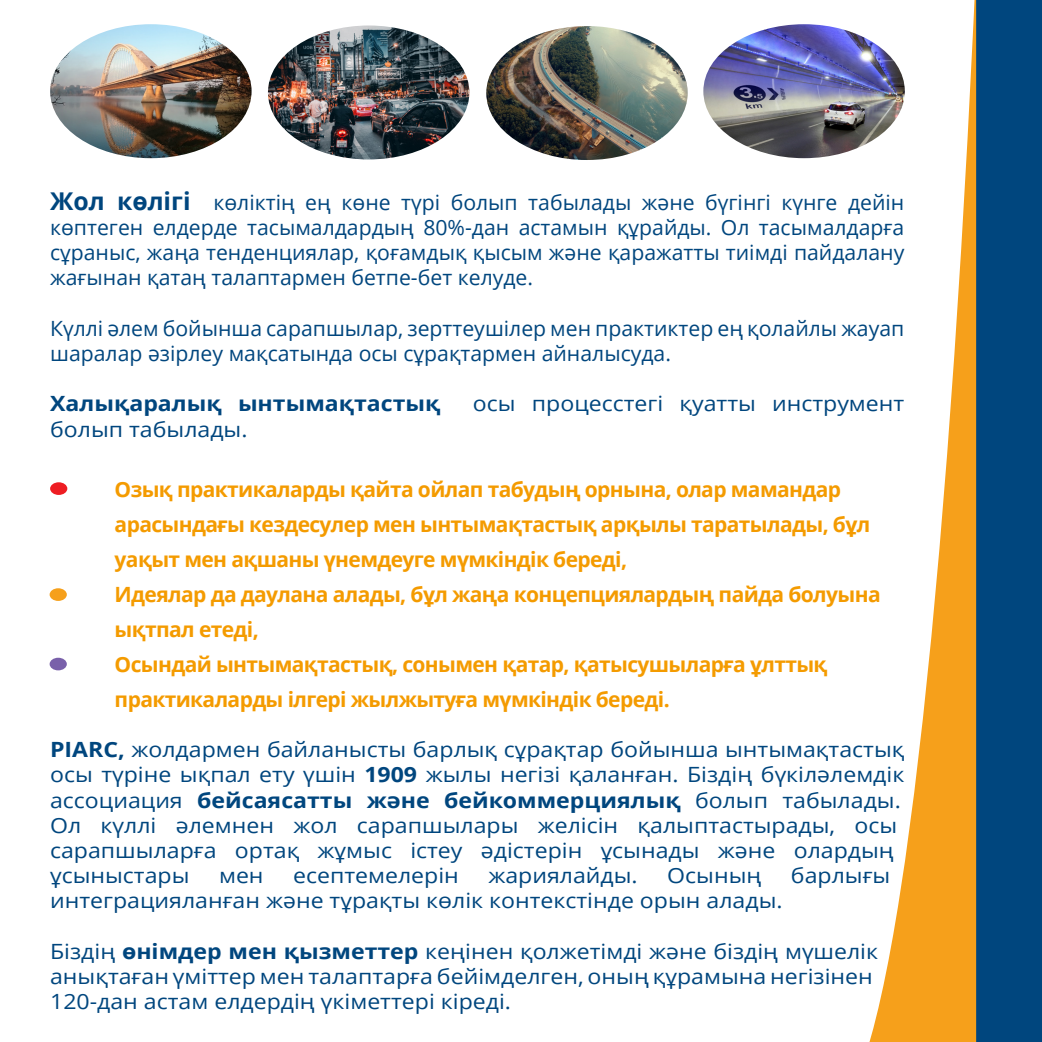
<style>
.page{position:relative;width:1042px;height:1042px;background:#fff}
.page>*{position:absolute;margin:0;border:0;box-sizing:border-box;transform-origin:0 0}
.t1{font:21px/25.2px "Open Sans";color:#00467e;scale:1.1 1}
.t2{font:21px/25.2px "Open Sans";color:#00467e;text-align:justify}
.t3{font:700 21px/35px "Open Sans";letter-spacing:-.03em;color:#f49b00}
.t4{font:700 21px "Open Sans";color:#00467e;scale:1.1 1}
.s1{font-weight:700;font-size:24.5px}
.s2{font-weight:700}
</style>
<div class="page">
<div style="left:975px;top:0;width:67px;height:1042px;background:#00467e"></div>
<svg style="left:869px;top:0;width:107px;height:1042px"></svg>
<img style="left:268px;top:25px;width:201px;height:134px">
<img style="left:486px;top:26px;width:202px;height:134px">
<img style="left:50px;top:24px;width:202px;height:134px">
<img style="left:703px;top:24px;width:202px;height:134px">
<div style="left:50px;top:482px;width:17px;height:13px;background:#ee1d23;border-radius:50%"></div>
<div style="left:50px;top:658px;width:17px;height:12px;background:#7960aa;border-radius:50%"></div>
<div style="left:50px;top:588px;width:17px;height:13px;background:#f6a01b;border-radius:50%"></div>
<p class="t2" style="left:50px;top:189px;width:856px"><span class="s1">Жол көлігі</span> көліктің ең көне түрі болып табылады және бүгінгі күнге дейін көптеген елдерде тасымалдардың 80%-дан астамын құрайды. Ол тасымалдарға сұраныс, жаңа тенденциялар, қоғамдық қысым және қаражатты тиімді пайдалану жағынан қатаң талаптармен бетпе-бет келуде.</p>
<p class="t2" style="left:50px;top:315px;width:856px">Күллі әлем бойынша сарапшылар, зерттеушілер мен практиктер ең қолайлы жауап шаралар әзірлеу мақсатында осы сұрақтармен айналысуда.</p>
<p class="t4" style="left:50px;top:389px;width:356px">Халықаралық ынтымақтастық</p>
<p class="t1" style="left:473px;top:390px;width:394px">осы процесстегі қуатты инструмент</p>
<p class="t1" style="left:50px;top:416px;width:181px">болып табылады.</p>
<p class="t3" style="left:115px;top:471px;width:757px">Озық практикаларды қайта ойлап табудың орнына, олар мамандар арасындағы кездесулер мен ынтымақтастық арқылы таратылады, бұл уақыт мен ақшаны үнемдеуге мүмкіндік береді,</p>
<p class="t3" style="left:115px;top:576px;width:767px">Идеялар да даулана алады, бұл жаңа концепциялардың пайда болуына ықтпал етеді,</p>
<p class="t3" style="left:115px;top:646px;width:714px">Осындай ынтымақтастық, сонымен қатар, қатысушыларға ұлттық практикаларды ілгері жылжытуға мүмкіндік береді.</p>
<p class="t1" style="left:50px;top:736px;width:778px"><span class="s2">PIARC,</span> жолдармен байланысты барлық сұрақтар бойынша ынтымақтастық осы түріне ықпал ету үшін <span class="s2">1909</span> жылы негізі қаланған. Біздің бүкіләлемдік ассоциация <span class="s2">бейсаясатты және бейкоммерциялық</span> болып табылады.<br>Ол күллі әлемнен жол сарапшылары желісін қалыптастырады, осы сарапшыларға ортақ жұмыс істеу әдістерін ұсынады және олардың ұсыныстары</p>
<p class="t1" style="left:219px;top:862px;width:42px">мен</p>
<p class="t1" style="left:293px;top:862px;width:152px">есептемелерін</p>
<p class="t1" style="left:488px;top:862px;width:137px">жариялайды.</p>
<p class="t1" style="left:667px;top:862px;width:87px">Осының</p>
<p class="t1" style="left:791px;top:862px;width:92px">барлығы</p>
<p class="t1" style="left:50px;top:887px;width:667px">интеграцияланған және тұрақты көлік контекстінде орын алады.</p>
<p class="t1" style="left:50px;top:938px;width:754px">Біздің <span class="s2">өнімдер мен қызметтер</span> кеңінен қолжетімді және біздің мүшелік анықтаған үміттер мен талаптарға бейімделген, оның құрамына негізінен<br>120-дан астам елдердің үкіметтері кіреді.</p>
</div>
